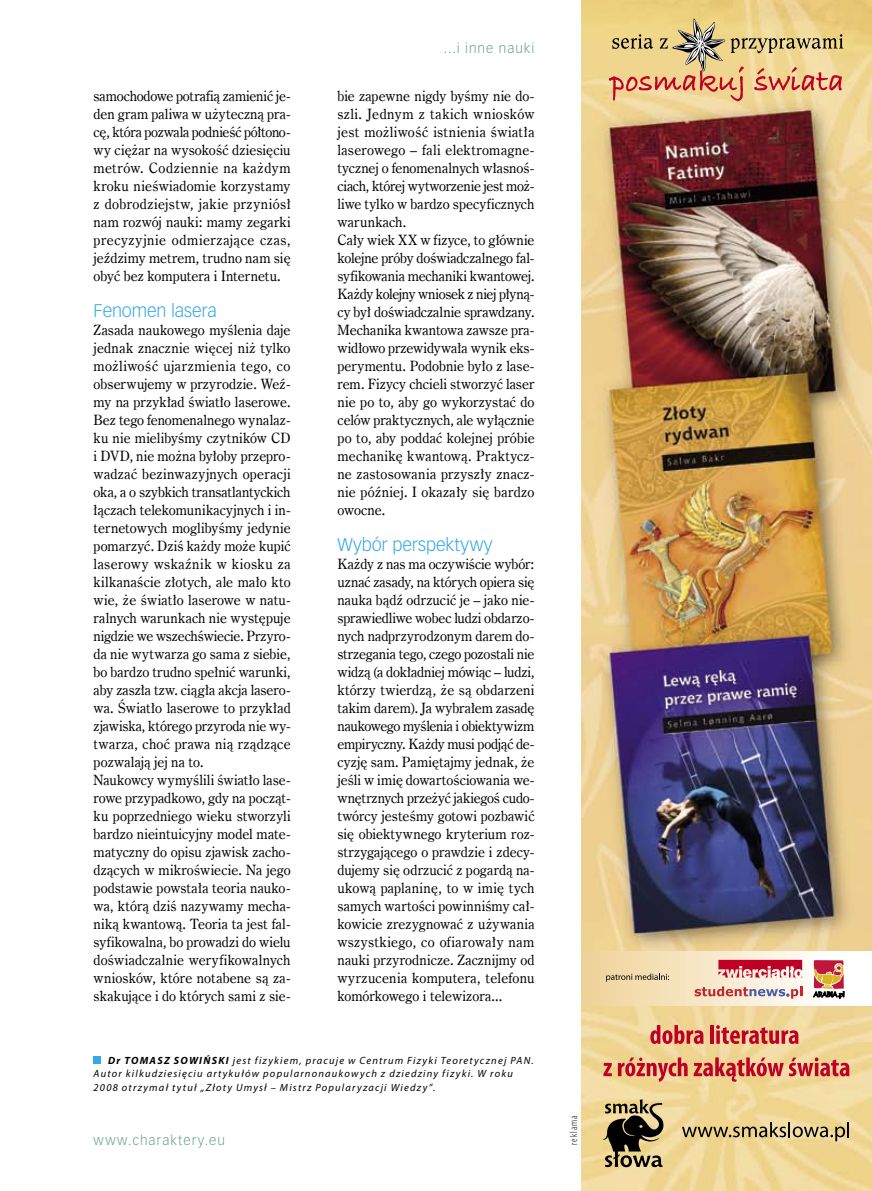
<style>
.page{position:relative;width:872px;height:1191px;background:#fff}
.page>*{position:absolute;margin:0;border:0;box-sizing:border-box;transform-origin:0 0}
.t1{font:18px "Vectora Pl LT Light";letter-spacing:-.01em;color:#36a7e8}
.t2{font:14.25px/18px "Century Oldst EU Normal";letter-spacing:.005em;color:#000;text-align:justify}
.t3{font:13.5px "Vectora Pl LT Light";letter-spacing:.075em;color:#71a28d}
.t4{font:italic 10.5px/13.5px "Myriad Pro";letter-spacing:.115em;color:#000}
.t5{font:300 condensed 10.5px "Myriad Pro";letter-spacing:.1em;color:#000}
.s1{font-weight:700}
</style>
<div class="page">
<div style="left:94px;top:1056px;width:7px;height:7px;background:#36a7e8"></div>
<img style="left:581px;top:0;width:291px;height:1191px">
<svg style="left:602px;top:1099px;width:62px;height:68px;background:#837653"></svg>
<svg style="left:650px;top:1025px;width:53px;height:19px"></svg>
<hr style="left:710px;top:1025px;width:3px;height:18px;background:#be0027">
<svg style="left:716px;top:1025px;width:82px;height:19px;background:#da7968"></svg>
<svg style="left:603px;top:1063px;width:9px;height:13px"></svg>
<svg style="left:618px;top:1057px;width:69px;height:25px;background:#dd8b6e"></svg>
<svg style="left:693px;top:1057px;width:156px;height:24px;background:#de8b6f"></svg>
<svg style="left:682px;top:1122px;width:167px;height:19px;background:#bba775"></svg>
<svg style="left:609px;top:18px;width:234px;height:83px;background:#ddba83"></svg>
<div style="left:581px;top:951px;width:291px;height:54px;background:linear-gradient(to right,#f0d398,#fff)"></div>
<svg style="left:813px;top:960px;width:31px;height:38px"></svg>
<svg style="left:694px;top:986px;width:108px;height:12px"></svg>
<svg style="left:718px;top:959px;width:84px;height:19px;background:#d55f70"></svg>
<svg style="left:606px;top:973px;width:63px;height:8px"></svg>
<p class="t2" style="left:94px;top:87px;width:199px">samochodowe potrafią zamienić je&shy;den gram paliwa w użyteczną pra&shy;cę, która pozwala podnieść półtono&shy;wy ciężar na wysokość dziesięciu metrów. Codziennie na każdym kroku nieświadomie korzystamy z dobrodziejstw, jakie przyniósł nam rozwój nauki: mamy zegarki precyzyjnie odmierzające czas, jeździmy metrem, trudno nam się obyć bez komputera i Internetu.</p>
<p class="t1" style="left:94px;top:300px;width:125px">Fenomen lasera</p>
<p class="t2" style="left:94px;top:321px;width:199px;text-align:left">Zasada naukowego myślenia daje jednak znacznie więcej niż tylko możliwość ujarzmienia tego, co obserwujemy w przyrodzie. Weź&shy;my na przykład światło laserowe.<br>Bez tego fenomenalnego wynalaz&shy;ku nie mielibyśmy czytników CD i DVD, nie można byłoby przepro&shy;wadzać bezinwazyjnych operacji oka, a o szybkich transatlantyckich łączach telekomunikacyjnych i in&shy;ternetowych moglibyśmy jedynie pomarzyć. Dziś każdy może kupić laserowy wskaźnik w kiosku za kilkanaście złotych, ale mało kto wie, że światło laserowe w natu&shy;ralnych warunkach nie występuje nigdzie we wszechświecie. Przyro&shy;da nie wytwarza go sama z siebie, bo bardzo trudno spełnić warunki, aby zaszła tzw. ciągła akcja lasero&shy;wa. Światło laserowe to przykład zjawiska, którego przyroda nie wy&shy;twarza, choć prawa nią rządzące pozwalają jej na to.<br>Naukowcy wymyślili światło lase&shy;rowe przypadkowo, gdy na począt&shy;ku poprzedniego wieku stworzyli bardzo nieintuicyjny model mate&shy;matyczny do opisu zjawisk zacho&shy;dzących w mikroświecie. Na jego podstawie powstała teoria nauko&shy;wa, którą dziś nazywamy mecha&shy;niką kwantową. Teoria ta jest fal&shy;syfikowalna, bo prowadzi do wielu doświadczalnie weryfikowalnych wniosków, które notabene są za&shy;skakujące i do których sami z sie-</p>
<p class="t3" style="left:444px;top:41px;width:92px">...i inne nauki</p>
<p class="t2" style="left:337px;top:87px;width:199px;text-align:left">bie zapewne nigdy byśmy nie do&shy;szli. Jednym z takich wniosków jest możliwość istnienia światła laserowego – fali elektromagne&shy;tycznej o fenomenalnych własnoś&shy;ciach, której wytworzenie jest moż&shy;liwe tylko w bardzo specyficznych warunkach.<br>Cały wiek XX w fizyce, to głównie kolejne próby doświadczalnego fal&shy;syfikowania mechaniki kwantowej.<br>Każdy kolejny wniosek z niej płyną&shy;cy był doświadczalnie sprawdzany.<br>Mechanika kwantowa zawsze pra&shy;widłowo przewidywała wynik eks&shy;perymentu. Podobnie było z lase&shy;rem. Fizycy chcieli stworzyć laser nie po to, aby go wykorzystać do celów praktycznych, ale wyłącznie po to, aby poddać kolejnej próbie mechanikę kwantową. Praktycz&shy;ne zastosowania przyszły znacz&shy;nie później. I okazały się bardzo owocne.</p>
<p class="t1" style="left:337px;top:534px;width:157px">Wybór perspektywy</p>
<p class="t2" style="left:337px;top:555px;width:199px">Każdy z nas ma oczywiście wybór: uznać zasady, na których opiera się nauka bądź odrzucić je – jako nie&shy;sprawiedliwe wobec ludzi obdarzo&shy;nych nadprzyrodzonym darem do&shy;strzegania tego, czego pozostali nie widzą (a dokładniej mówiąc – ludzi, którzy twierdzą, że są obdarzeni takim darem). Ja wybrałem zasadę naukowego myślenia i obiektywizm empiryczny. Każdy musi podjąć de&shy;cyzję sam. Pamiętajmy jednak, że jeśli w imię dowartościowania we&shy;wnętrznych przeżyć jakiegoś cudo&shy;twórcy jesteśmy gotowi pozba-wić się obiektywnego kryterium roz&shy;strzygającego o prawdzie i zdecy&shy;dujemy się odrzucić z pogardą na&shy;ukową paplaninę, to w imię tych samych wartości powinniśmy cał&shy;kowicie zrezygnować z używania wszystkiego, co ofiarowały nam nauki przyrodnicze. Zacznijmy od wyrzucenia komputera, telefonu komórkowego i telewizora...</p>
<p class="t4" style="left:94px;top:1053px;width:442px;text-indent:14px"><span class="s1">Dr TOMASZ SOWIŃSKI</span> jest fizykiem, pracuje w Centrum Fizyki Teoretycznej PAN.<br>Autor kilkudziesięciu artykułów popularnonaukowych z dziedziny fizyki. W roku<br>2008 otrzymał tytuł „Złoty Umysł – Mistrz Popularyzacji Wiedzy”.</p>
<p class="t3" style="left:94px;top:1132px;width:133px">www.charaktery.eu</p>
<p class="t5" style="left:567px;top:1144px;width:31px;rotate:-90deg">reklama</p>
</div>
